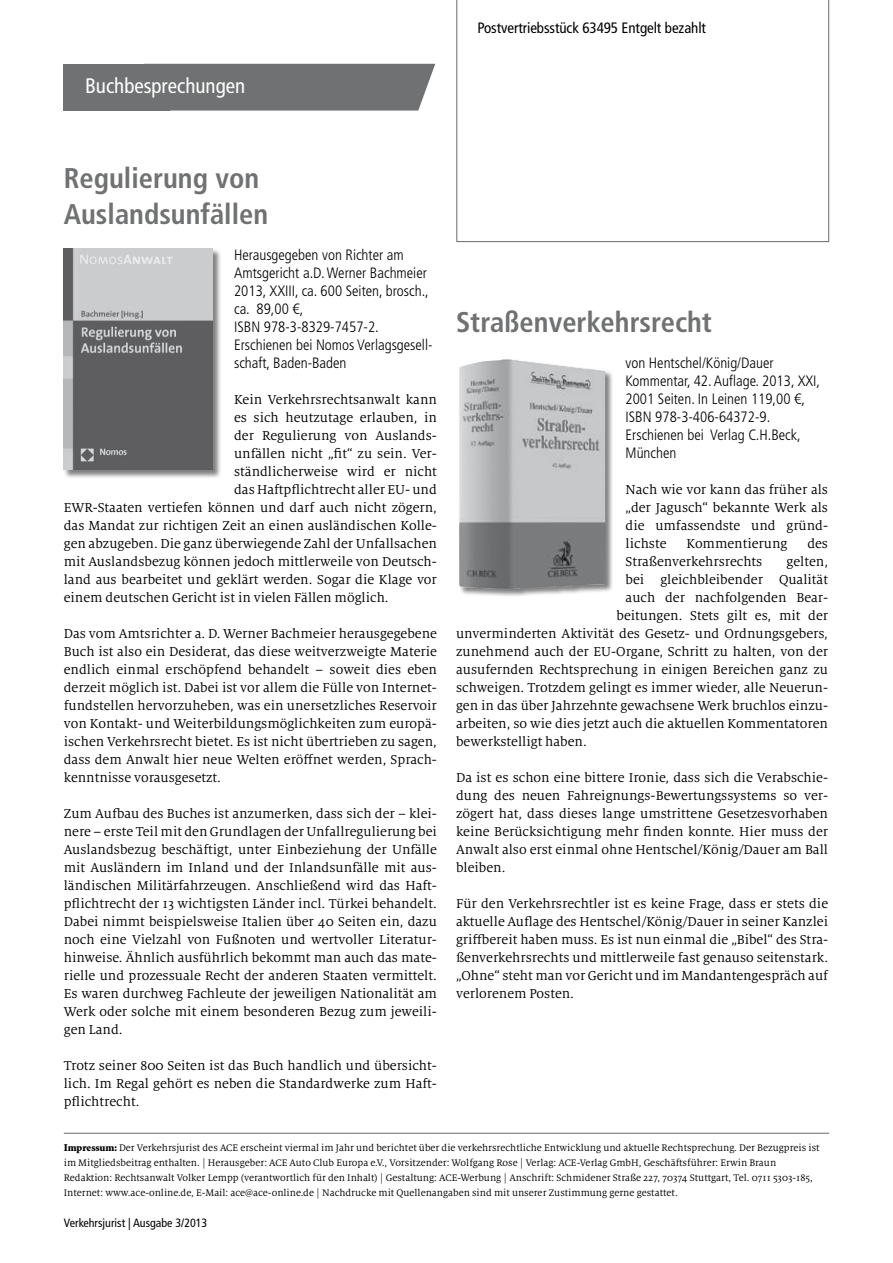
<style>
.page{position:relative;width:893px;height:1263px;background:#fff}
.page>*{position:absolute;margin:0;border:0;box-sizing:border-box;transform-origin:0 0}
.t1{font:700 condensed 28.5px/36px "Frutiger LT";color:#707172}
.t2{font:condensed 21px "Frutiger LT";color:#fff}
.t3{font:300 condensed 15px/18px "Frutiger LT";color:#000}
.t4{font:condensed 15px "Frutiger LT";letter-spacing:-.005em;color:#000}
.t5{font:14.25px/18px "Milo Serif OT";color:#000;text-align:justify}
.t6{font:condensed 12px "Frutiger LT";color:#000}
.t7{font:10.5px/15px "Milo Serif OT";color:#000}
.s1{font-family:"Minion Std";font-weight:900}
</style>
<div class="page">
<svg style="left:456px;top:0;width:373px;height:242px"></svg>
<hr style="left:64px;top:1133px;width:765px;height:1px;background:#707172">
<div style="left:170px;top:64px;width:265px;height:47px;background:#707172"></div>
<div style="left:64px;top:64px;width:106px;height:47px;background:#707172"></div>
<div style="left:63px;top:248px;width:159px;height:231px;background:#000;opacity:.5"></div>
<img style="left:64px;top:249px;width:149px;height:221px">
<div style="left:458px;top:359px;width:156px;height:239px;background:#000;opacity:.5"></div>
<img style="left:458px;top:359px;width:147px;height:230px">
<h2 class="t2" style="left:85px;top:74px;width:162px">Buchbesprechungen</h2>
<p class="t4" style="left:478px;top:19px;width:230px">Postvertriebsstück 63495 Entgelt bezahlt</p>
<h1 class="t1" style="left:64px;top:160px;width:206px">Regulierung von<br>Auslandsunfällen</h1>
<p class="t3" style="left:234px;top:246px;width:200px">Herausgegeben von Richter am<br>Amtsgericht a.D. Werner Bachmeier<br>2013, XXIII, ca. 600 Seiten, brosch., ca. 89,00 €,<br>ISBN 978-3-8329-7457-2.<br>Erschienen bei Nomos Verlagsgesell&shy;schaft, Baden-Baden</p>
<p class="t5" style="left:234px;top:391px;width:204px">Kein Verkehrsrechtsanwalt kann</p>
<p class="t5" style="left:234px;top:409px;width:204px">es sich heutzutage erlauben, in</p>
<p class="t5" style="left:234px;top:427px;width:204px">der Regulierung von Auslands-</p>
<p class="t5" style="left:234px;top:445px;width:204px">unfällen nicht „fit“ zu sein. Ver-</p>
<p class="t5" style="left:234px;top:463px;width:204px">ständlicherweise wird er nicht</p>
<p class="t5" style="left:234px;top:481px;width:204px">das Haftpflichtrecht aller EU- und</p>
<p class="t5" style="left:64px;top:499px;width:375px">EWR-Staaten vertiefen können und darf auch nicht zögern,</p>
<p class="t5" style="left:64px;top:517px;width:375px">das Mandat zur richtigen Zeit an einen ausländischen Kolle-</p>
<p class="t5" style="left:64px;top:535px;width:375px">gen abzugeben. Die ganz überwiegende Zahl der Unfallsachen</p>
<p class="t5" style="left:64px;top:553px;width:375px">mit Auslandsbezug können jedoch mittlerweile von Deutsch-</p>
<p class="t5" style="left:64px;top:571px;width:375px">land aus bearbeitet und geklärt werden. Sogar die Klage vor</p>
<p class="t5" style="left:64px;top:589px;width:326px">einem deutschen Gericht ist in vielen Fällen möglich.</p>
<p class="t5" style="left:64px;top:625px;width:375px">Das vom Amtsrichter a. D. Werner Bachmeier herausgegebene Buch ist also ein Desiderat, das diese weitverzweigte Materie endlich einmal erschöpfend behandelt – soweit dies eben derzeit möglich ist. Dabei ist vor allem die Fülle von Internet&shy;fundstellen hervorzuheben, was ein unersetzliches Reservoir von Kontakt- und Weiterbildungsmöglichkeiten zum europä&shy;ischen Verkehrsrecht bietet. Es ist nicht übertrieben zu sagen, dass dem Anwalt hier neue Welten eröffnet werden, Sprach&shy;kenntnisse vorausgesetzt.</p>
<p class="t5" style="left:64px;top:805px;width:375px">Zum Aufbau des Buches ist anzumerken, dass sich der – klei&shy;nere – erste Teil mit den Grundlagen der Unfallregulierung bei Auslandsbezug beschäftigt, unter Einbeziehung der Unfälle mit Ausländern im Inland und der Inlandsunfälle mit aus&shy;ländischen Militärfahrzeugen. Anschließend wird das Haft&shy;pflichtrecht der 13 wichtigsten Länder incl. Türkei behandelt.<br>Dabei nimmt beispielsweise Italien über 40 Seiten ein, dazu noch eine Vielzahl von Fußnoten und wertvoller Literatur&shy;hinweise. Ähnlich ausführlich bekommt man auch das mate&shy;rielle und prozessuale Recht der anderen Staaten vermittelt.<br>Es waren durchweg Fachleute der jeweiligen Nationalität am Werk oder solche mit einem besonderen Bezug zum jeweili&shy;gen Land.</p>
<p class="t5" style="left:64px;top:1057px;width:375px">Trotz seiner 800 Seiten ist das Buch handlich und übersicht&shy;lich. Im Regal gehört es neben die Standardwerke zum Haft&shy;pflichtrecht.</p>
<h1 class="t1" style="left:456px;top:304px;width:257px">Straßenverkehrsrecht</h1>
<p class="t3" style="left:626px;top:354px;width:196px">von Hentschel/König/Dauer<br>Kommentar, 42. Auflage. 2013, XXI,<br>2001 Seiten. In Leinen 119,00 €,<br>ISBN 978-3-406-64372-9.<br>Erschienen bei Verlag C.H.Beck,<br>München</p>
<p class="t5" style="left:626px;top:481px;width:204px">Nach wie vor kann das früher als „der Jagusch“ bekannte Werk als die umfassendste und gründ&shy;lichste</p>
<p class="t5" style="left:686px;top:535px;width:102px">Kommentierung</p>
<p class="t5" style="left:807px;top:535px;width:22px">des</p>
<p class="t5" style="left:626px;top:553px;width:138px">Straßenverkehrsrechts</p>
<p class="t5" style="left:787px;top:553px;width:43px">gelten,</p>
<p class="t5" style="left:626px;top:571px;width:204px">bei gleichbleibender Qualität</p>
<p class="t5" style="left:626px;top:589px;width:204px">auch der nachfolgenden Bear-</p>
<p class="t5" style="left:617px;top:607px;width:213px">beitungen. Stets gilt es, mit der</p>
<p class="t5" style="left:456px;top:625px;width:373px">unverminderten Aktivität des Gesetz- und Ordnungsgebers,</p>
<p class="t5" style="left:456px;top:643px;width:373px">zunehmend auch der EU-Organe, Schritt zu halten, von der</p>
<p class="t5" style="left:456px;top:661px;width:373px">ausufernden Rechtsprechung in einigen Bereichen ganz zu</p>
<p class="t5" style="left:456px;top:679px;width:373px">schweigen. Trotzdem gelingt es immer wieder, alle Neuerun-</p>
<p class="t5" style="left:456px;top:697px;width:374px">gen in das über Jahrzehnte gewachsene Werk bruchlos einzu-</p>
<p class="t5" style="left:456px;top:715px;width:373px">arbeiten, so wie dies jetzt auch die aktuellen Kommentatoren</p>
<p class="t5" style="left:456px;top:733px;width:132px">bewerkstelligt haben.</p>
<p class="t5" style="left:456px;top:769px;width:374px">Da ist es schon eine bittere Ironie, dass sich die Verabschie&shy;dung des neuen Fahreignungs-Bewertungssystems so ver&shy;zögert hat, dass dieses lange umstrittene Gesetzesvorhaben keine Berücksichtigung mehr finden konnte. Hier muss der Anwalt also erst einmal ohne Hentschel/König/Dauer am Ball bleiben.</p>
<p class="t5" style="left:456px;top:895px;width:374px">Für den Verkehrsrechtler ist es keine Frage, dass er stets die aktuelle Auflage des Hentschel/König/Dauer in seiner Kanzlei griffbereit haben muss. Es ist nun einmal die „Bibel“ des Stra&shy;ßenverkehrsrechts und mittlerweile fast genauso seitenstark. „Ohne“ steht man vor Gericht und im Mandantengespräch auf verlorenem Posten.</p>
<p class="t7" style="left:64px;top:1140px;width:757px"><span class="s1">Impressum:</span> Der Verkehrsjurist des ACE erscheint viermal im Jahr und berichtet über die verkehrsrechtliche Entwicklung und aktuelle Rechtsprechung. Der Bezugpreis ist im Mitgliedsbeitrag enthalten. | Herausgeber: ACE Auto Club Europa e.V., Vorsitzender: Wolfgang Rose | Verlag: ACE-Verlag GmbH, Geschäftsführer: Erwin Braun Redaktion: Rechtsanwalt Volker Lempp (verantwortlich für den Inhalt) | Gestaltung: ACE-Werbung | Anschrift: Schmidener Straße 227, 70374 Stuttgart, Tel. 0711 5303-185, Internet: www.ace-online.de, E-Mail: ace@ace-online.de | Nachdrucke mit Quellenangaben sind mit unserer Zustimmung gerne gestattet.</p>
<p class="t6" style="left:64px;top:1216px;width:145px">Verkehrsjurist | Ausgabe 3/2013</p>
</div>
